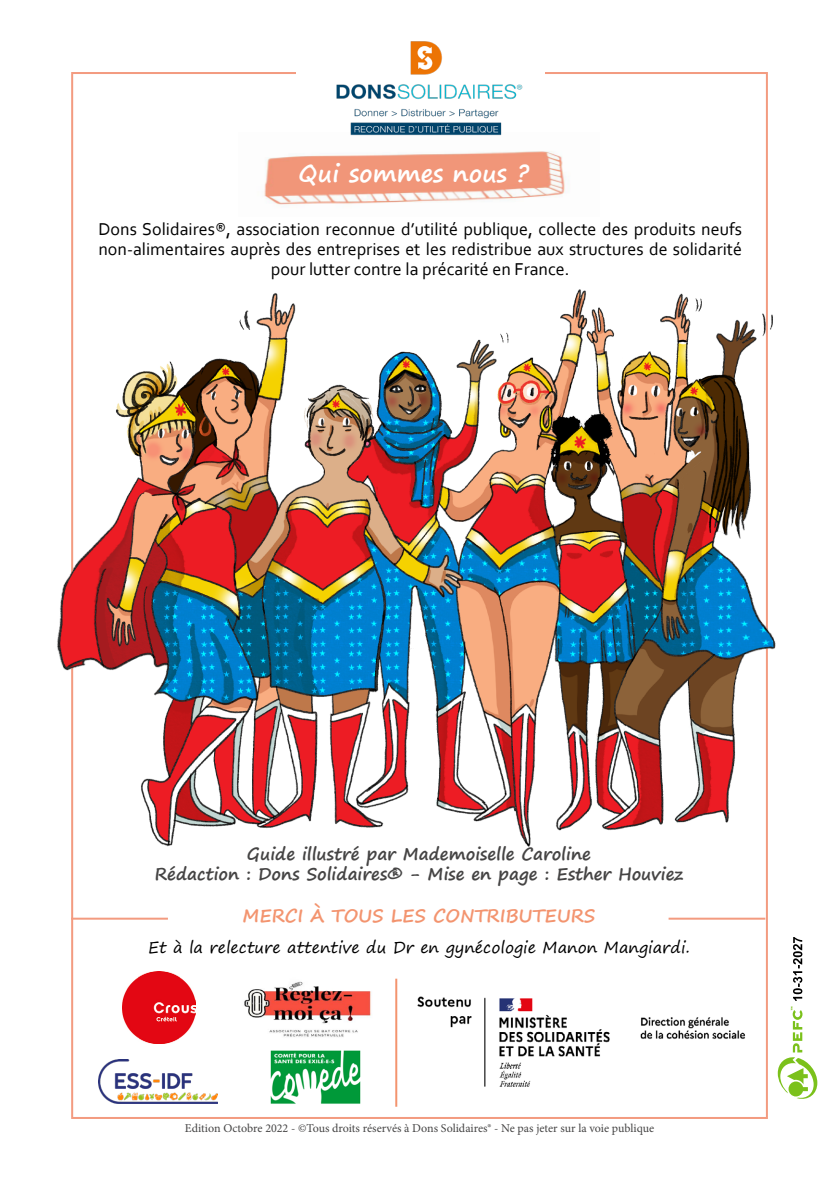
<style>
.page{position:relative;width:840px;height:1191px;background:#fff}
.page>*{position:absolute;margin:0;border:0;box-sizing:border-box;transform-origin:0 0}
.t1{font:700 24px "Segoe Print";color:#fff}
.t2{font:18px/20px "Corbel";color:#000;text-align:center}
.t3{font:700 18px "Segoe Print";color:#f3946f}
.t4{font:700 17px/20.4px "Segoe Print";color:#454444;text-align:center}
.t5{font:16px "Segoe Print";color:#000}
.t6{font:12px "Minion Pro";color:#454444}
</style>
<div class="page">
<img style="left:244px;top:978px;width:154px;height:98px">
<img style="left:122px;top:971px;width:73px;height:73px">
<img style="left:264px;top:151px;width:301px;height:54px">
<img style="left:270px;top:1049px;width:91px;height:55px">
<img style="left:98px;top:1059px;width:119px;height:44px">
<img style="left:336px;top:41px;width:187px;height:95px">
<img style="left:57px;top:279px;width:719px;height:567px">
<hr style="left:71px;top:917px;width:97px;height:2px;background:#f39b80">
<hr style="left:668px;top:917px;width:96px;height:2px;background:#f39b80">
<img style="left:417px;top:996px;width:328px;height:91px">
<hr style="left:395px;top:978px;width:2px;height:128px;background:#f3946f">
<svg style="left:777px;top:937px;width:39px;height:162px"></svg>
<h1 class="t1" style="left:298px;top:151px;width:232px">Qui sommes nous ?</h1>
<p class="t2" style="left:98px;top:218px;width:644px">Dons Solidaires®, association reconnue d’utilité publique, collecte des produits neufs non-alimentaires auprès des entreprises et les redistribue aux structures de solidarité pour lutter contre la précarité en France.</p>
<p class="t4" style="left:155px;top:843px;width:529px">Guide illustré par Mademoiselle Caroline<br>Rédaction : Dons Solidaires® - Mise en page : Esther Houviez</p>
<p class="t3" style="left:242px;top:899px;width:354px">MERCI À TOUS LES CONTRIBUTEURS</p>
<p class="t5" style="left:148px;top:933px;width:542px">Et à la relecture attentive du Dr en gynécologie Manon Mangiardi.</p>
<p class="t6" style="left:185px;top:1120px;width:470px">Edition Octobre 2022 - ©Tous droits réservés à Dons Solidaires® - Ne pas jeter sur la voie publique</p>
</div>
